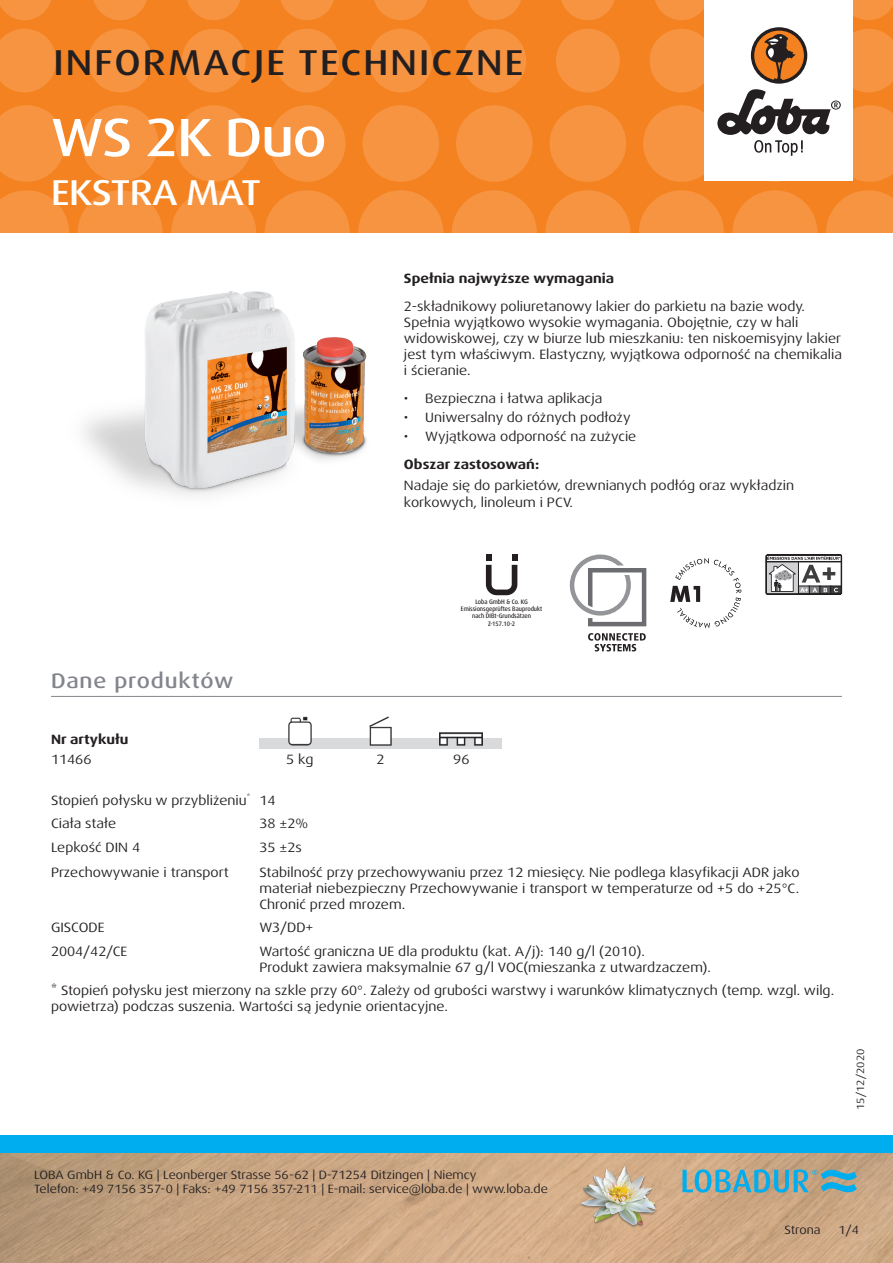
<style>
.page{position:relative;width:893px;height:1263px;background:#fff}
.page>*{position:absolute;margin:0;border:0;box-sizing:border-box;transform-origin:0 0}
.t1{font:500 expanded 54px "Dax Pro";letter-spacing:-.025em;color:#fff}
.t2{font:500 expanded 36px "Dax Pro";letter-spacing:.06em;color:#231f20}
.t3{font:500 expanded 36px "Dax Pro";letter-spacing:-.015em;color:#fff}
.Titel_grau{font:500 expanded 21px "Dax Pro";letter-spacing:.04em;color:#82858b}
.Text{font:expanded 13.5px/16.2px "Dax Pro";color:#231f20}
.Text_Bold{font:700 expanded 13.5px "Dax Pro";color:#231f20}
.Text_zentriert{font:expanded 13.5px "Dax Pro";color:#231f20}
.t4{font:expanded 12px/14.4px "Dax Pro";color:#231f20}
.t5{font:expanded 10.5px "Dax Pro";color:#231f20}
.DIBT{font:500 expanded 6.45px/7.5px "Dax Pro";color:#231f20;text-align:center;scale:.82 1}
</style>
<div class="page">
<div style="left:0;top:0;width:893px;height:233px;background:#f58220"></div>
<svg style="left:0;top:190px;width:69px;height:43px"></svg>
<svg style="left:78px;top:190px;width:85px;height:85px;fill:#f69441"></svg>
<svg style="left:171px;top:190px;width:85px;height:85px;fill:#f69441"></svg>
<svg style="left:265px;top:190px;width:85px;height:85px;fill:#f69441"></svg>
<svg style="left:358px;top:190px;width:85px;height:85px;fill:#f69441"></svg>
<svg style="left:545px;top:190px;width:85px;height:85px;fill:#f69441"></svg>
<svg style="left:452px;top:190px;width:85px;height:85px;fill:#f69441"></svg>
<svg style="left:732px;top:190px;width:85px;height:85px;fill:#f69441"></svg>
<svg style="left:639px;top:190px;width:85px;height:85px;fill:#f69441"></svg>
<svg style="left:826px;top:190px;width:67px;height:43px"></svg>
<svg style="left:0;top:105px;width:65px;height:77px"></svg>
<svg style="left:82px;top:105px;width:76px;height:77px"></svg>
<svg style="left:175px;top:105px;width:77px;height:77px"></svg>
<svg style="left:269px;top:105px;width:76px;height:77px"></svg>
<svg style="left:456px;top:105px;width:77px;height:77px"></svg>
<svg style="left:362px;top:105px;width:77px;height:77px"></svg>
<svg style="left:550px;top:105px;width:76px;height:77px"></svg>
<svg style="left:0;top:29px;width:56px;height:63px"></svg>
<svg style="left:182px;top:29px;width:64px;height:63px"></svg>
<svg style="left:88px;top:29px;width:64px;height:63px"></svg>
<svg style="left:275px;top:29px;width:64px;height:63px"></svg>
<svg style="left:462px;top:29px;width:64px;height:63px"></svg>
<svg style="left:369px;top:29px;width:64px;height:63px"></svg>
<svg style="left:556px;top:29px;width:64px;height:63px"></svg>
<svg style="left:0;top:0;width:51px;height:20px"></svg>
<svg style="left:187px;top:0;width:53px;height:20px"></svg>
<svg style="left:468px;top:0;width:53px;height:20px"></svg>
<svg style="left:655px;top:0;width:49px;height:20px"></svg>
<svg style="left:93px;top:0;width:54px;height:20px"></svg>
<svg style="left:374px;top:0;width:54px;height:20px"></svg>
<svg style="left:281px;top:0;width:53px;height:20px"></svg>
<svg style="left:561px;top:0;width:54px;height:20px"></svg>
<svg style="left:853px;top:0;width:40px;height:20px"></svg>
<img style="left:0;top:1152px;width:893px;height:111px">
<div style="left:0;top:1135px;width:893px;height:17px;background:#00aeef"></div>
<div style="left:704px;top:0;width:149px;height:181px;background:#fff"></div>
<svg style="left:643px;top:29px;width:250px;height:153px"></svg>
<img style="left:578px;top:1161px;width:82px;height:81px">
<svg style="left:682px;top:1169px;width:175px;height:24px;background:#75a8ae"></svg>
<hr style="left:51px;top:696px;width:791px;height:1px;background:#82858b">
<img style="left:288px;top:716px;width:195px;height:22px">
<img style="left:259px;top:738px;width:243px;height:11px">
<img style="left:83px;top:272px;width:284px;height:224px">
<svg style="left:486px;top:554px;width:31px;height:41px"></svg>
<svg style="left:588px;top:633px;width:58px;height:18px"></svg>
<svg style="left:570px;top:554px;width:76px;height:72px"></svg>
<svg style="left:670px;top:558px;width:71px;height:70px"></svg>
<svg style="left:766px;top:555px;width:76px;height:39px"></svg>
<h2 class="t2" style="left:53px;top:40px;width:471px">INFORMACJE TECHNICZNE</h2>
<p class="t1" style="left:51px;top:103px;width:277px">WS 2K Duo</p>
<h2 class="t3" style="left:51px;top:169px;width:211px">EKSTRA MAT</h2>
<p class="Titel_grau" style="left:51px;top:667px;width:184px">Dane produktów</p>
<p class="Text_Bold" style="left:404px;top:269px;width:212px">Spełnia najwyższe wymagania</p>
<p class="Text" style="left:404px;top:298px;width:439px">2-składnikowy poliuretanowy lakier do parkietu na bazie wody.<br>Spełnia wyjątkowo wysokie wymagania. Obojętnie, czy w hali widowiskowej, czy w biurze lub mieszkaniu: ten niskoemisyjny lakier jest tym właściwym. Elastyczny, wyjątkowa odporność na chemikalia i ścieranie.</p>
<p class="Text" style="left:404px;top:390px;width:200px">• Bezpieczna i łatwa aplikacja</p>
<p class="Text" style="left:404px;top:410px;width:228px">• Uniwersalny do różnych podłoży</p>
<p class="Text" style="left:404px;top:429px;width:234px">• Wyjątkowa odporność na zużycie</p>
<p class="Text_Bold" style="left:404px;top:456px;width:137px">Obszar zastosowań:</p>
<p class="Text" style="left:404px;top:478px;width:392px">Nadaje się do parkietów, drewnianych podłóg oraz wykładzin korkowych, linoleum i PCV.</p>
<p class="DIBT" style="left:461px;top:598px;width:101px">Loba GmbH &amp; Co. KG<br>Emissionsgeprüftes Bauprodukt nach DIBt-Grundsätzen<br>Z-157.10-2</p>
<p class="Text_Bold" style="left:51px;top:731px;width:79px">Nr artykułu</p>
<p class="Text" style="left:51px;top:751px;width:42px">11466</p>
<p class="Text_zentriert" style="left:286px;top:750px;width:29px">5 kg</p>
<p class="Text_zentriert" style="left:377px;top:750px;width:10px">2</p>
<p class="Text_zentriert" style="left:453px;top:750px;width:18px">96</p>
<p class="Text" style="left:51px;top:792px;width:201px">Stopień połysku w przybliżeniu<sup>*</sup></p>
<p class="Text" style="left:259px;top:792px;width:18px">14</p>
<p class="Text" style="left:51px;top:816px;width:67px">Ciała stałe</p>
<p class="Text" style="left:259px;top:816px;width:50px">38 ±2%</p>
<p class="Text" style="left:51px;top:839px;width:91px">Lepkość DIN 4</p>
<p class="Text" style="left:259px;top:839px;width:44px">35 ±2s</p>
<p class="Text" style="left:51px;top:864px;width:179px">Przechowywanie i transport</p>
<p class="Text" style="left:259px;top:864px;width:542px;text-align:justify">Stabilność przy przechowywaniu przez 12 miesięcy. Nie podlega klasyfikacji ADR jako materiał niebezpieczny Przechowywanie i transport w temperaturze od +5 do +25°C.<br>Chronić przed mrozem.</p>
<p class="Text" style="left:51px;top:920px;width:55px">GISCODE</p>
<p class="Text" style="left:259px;top:920px;width:56px">W3/DD+</p>
<p class="Text" style="left:51px;top:943px;width:78px">2004/42/CE</p>
<p class="Text" style="left:259px;top:943px;width:387px">Wartość graniczna UE dla produktu (kat. A/j): 140 g/l (2010).</p>
<p class="Text" style="left:259px;top:959px;width:453px">Produkt zawiera maksymalnie 67 g/l VOC(mieszanka z utwardzaczem).</p>
<p class="Text" style="left:51px;top:982px;width:785px">* Stopień połysku jest mierzony na szkle przy 60°. Zależy od grubości warstwy i warunków klimatycznych (temp. wzgl. wilg. powietrza) podczas suszenia. Wartości są jedynie orientacyjne.</p>
<p class="t5" style="left:854px;top:1110px;width:63px;rotate:-90deg">15/12/2020</p>
<p class="t4" style="left:34px;top:1167px;width:515px">LOBA GmbH &amp; Co. KG | Leonberger Strasse 56-62 | D-71254 Ditzingen | Niemcy<br>Telefon: +49 7156 357-0 | Faks: +49 7156 357-211 | E-mail: service@loba.de | www.loba.de</p>
<p class="t4" style="left:785px;top:1223px;width:38px">Strona</p>
<p class="t4" style="left:838px;top:1223px;width:22px">1/4</p>
</div>
